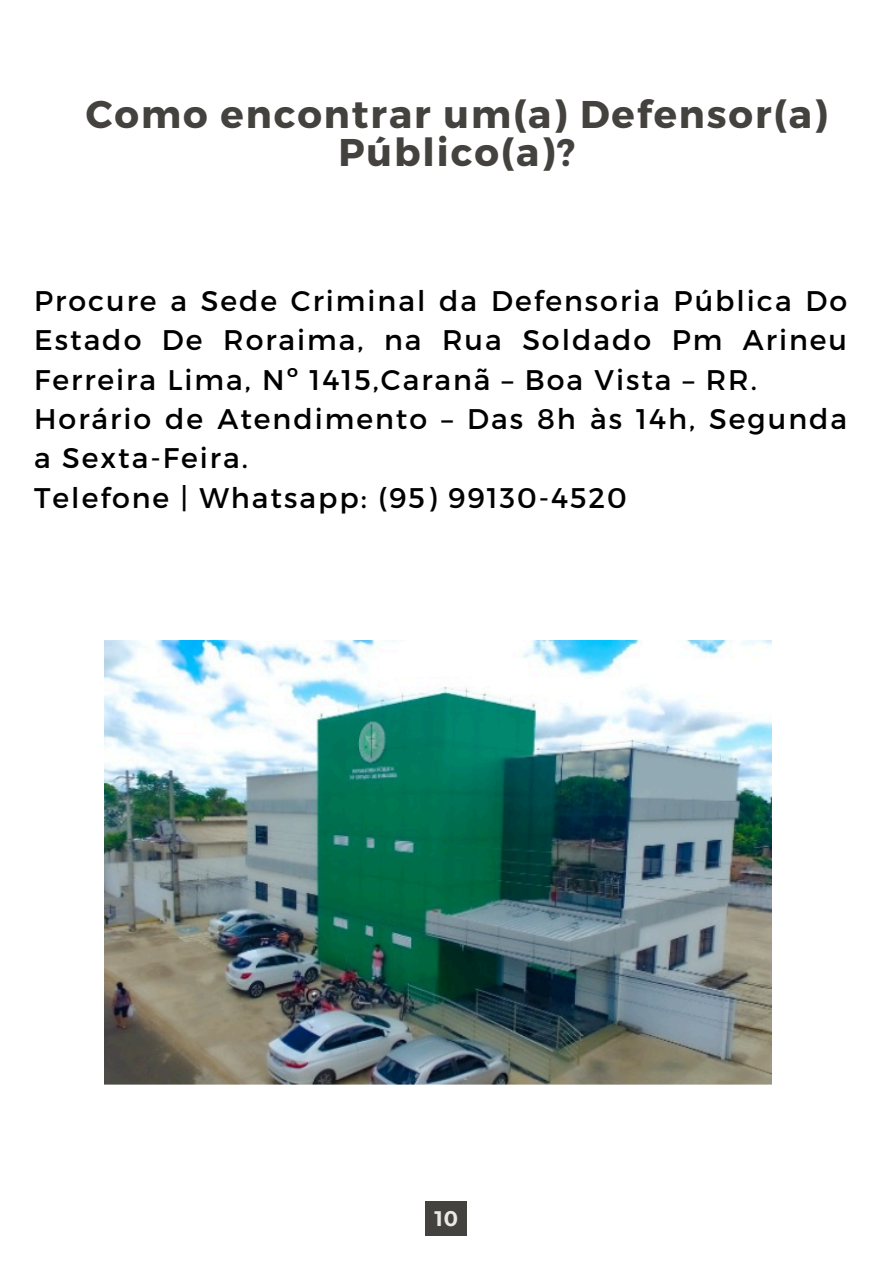
<style>
.page{position:relative;width:894px;height:1264px;background:#fff}
.page>*{position:absolute;margin:0;border:0;box-sizing:border-box;transform-origin:0 0}
.t1{font:700 38.55px/38.2px "Montserrat";letter-spacing:.05em;color:#44423e;text-align:center}
.t2{font:28.35px/39.3px "Montserrat";letter-spacing:.07em;color:#000;text-align:justify}
.t3{font:700 21px "Montserrat";color:#ebe9e7}
</style>
<div class="page">
<img style="left:105px;top:640px;width:666px;height:445px">
<div style="left:425px;top:1201px;width:42px;height:34px;background:#44423e"></div>
<h1 class="t1" style="left:86px;top:93px;width:743px">Como encontrar um(a) Defensor(a)<br>Público(a)?</h1>
<p class="t2" style="left:34px;top:280px;width:814px">Procure a Sede Criminal da Defensoria Pública Do Estado De Roraima, na Rua Soldado Pm Arineu Ferreira Lima, Nº 1415,Caranã – Boa Vista – RR.</p>
<p class="t2" style="left:34px;top:398px;width:814px">Horário de Atendimento – Das 8h às 14h, Segunda a Sexta-Feira.</p>
<p class="t2" style="left:34px;top:476px;width:594px">Telefone | Whatsapp: (95) 99130-4520</p>
<p class="t3" style="left:434px;top:1205px;width:25px">10</p>
</div>
